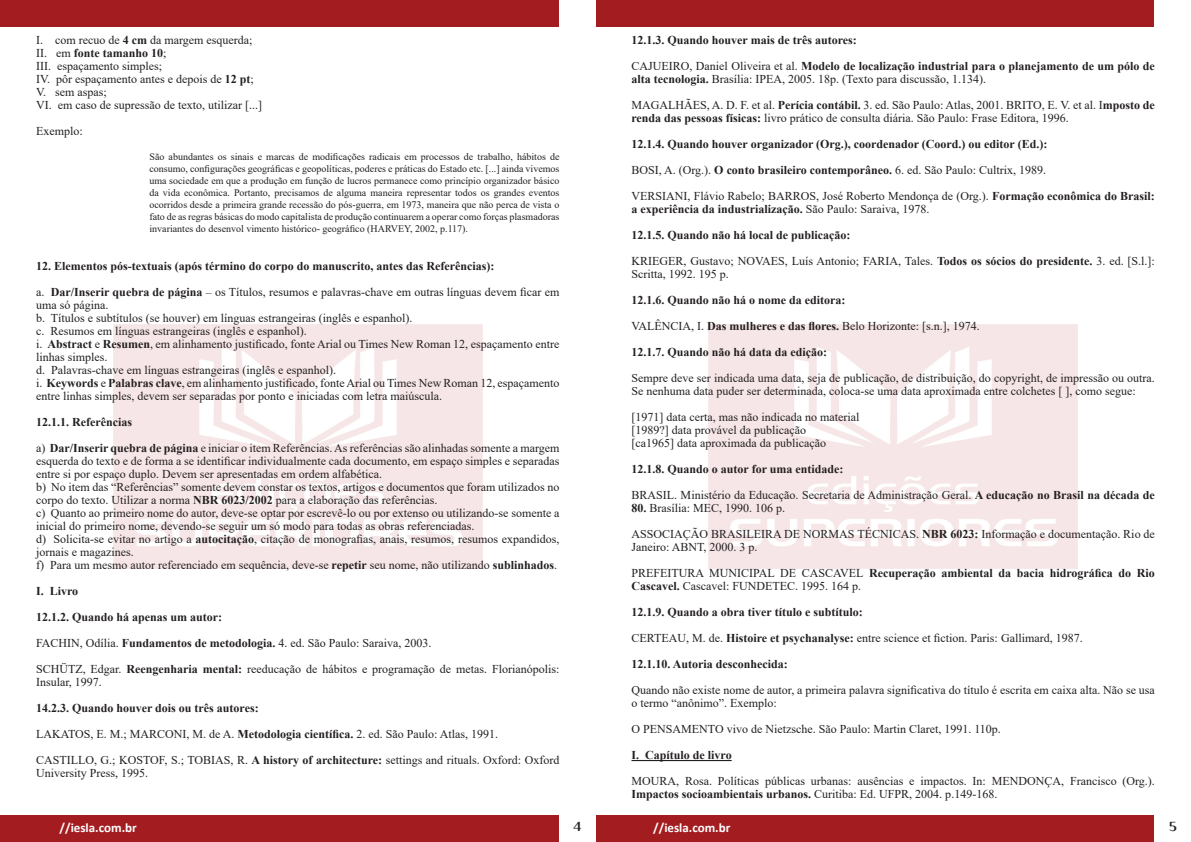
<style>
.page{position:relative;width:1191px;height:842px;background:#fff}
.page>*{position:absolute;margin:0;border:0;box-sizing:border-box;transform-origin:0 0}
.t1{font:700 14px "Philosopher";color:#231f20}
.t2{font:700 13px "Calibri";color:#fff}
.t3{font:12px/13px "Times New Roman";color:#231f20}
.t4{font:700 12px "Times New Roman";color:#231f20}
.t5{font:10px/12px "Times New Roman";color:#231f20;text-align:justify}
.s1{font-weight:700}
.s2{font-weight:400}
</style>
<div class="page">
<img style="left:708px;top:324px;width:370px;height:245px">
<img style="left:113px;top:324px;width:369px;height:245px">
<hr style="left:631px;top:760px;width:100px;height:1px;background:#231f20">
<div style="left:0;top:815px;width:595px;height:27px;background:#a31d20"></div>
<div style="left:595px;top:815px;width:596px;height:27px;background:#a31d20"></div>
<div style="left:0;top:0;width:595px;height:27px;background:#a31d20"></div>
<div style="left:595px;top:0;width:596px;height:27px;background:#a31d20"></div>
<div style="left:559px;top:0;width:36px;height:36px;background:#fff"></div>
<div style="left:1155px;top:0;width:36px;height:36px;background:#fff"></div>
<div style="left:1155px;top:806px;width:36px;height:36px;background:#fff"></div>
<div style="left:559px;top:806px;width:36px;height:36px;background:#fff"></div>
<p class="t3" style="left:36px;top:33px;width:218px">I. com recuo de <span class="s1">4 cm</span> da margem esquerda;</p>
<p class="t4" style="left:36px;top:45px;width:132px"><span class="s2">II. em</span> fonte tamanho 10<span class="s2">;</span></p>
<p class="t3" style="left:36px;top:59px;width:127px">III. espaçamento simples;</p>
<p class="t3" style="left:36px;top:72px;width:219px">IV. pôr espaçamento antes e depois de <span class="s1">12 pt</span>;</p>
<p class="t3" style="left:36px;top:85px;width:72px">V. sem aspas;</p>
<p class="t3" style="left:36px;top:98px;width:227px">VI. em caso de supressão de texto, utilizar [...]</p>
<p class="t3" style="left:36px;top:124px;width:48px">Exemplo:</p>
<p class="t5" style="left:149px;top:151px;width:411px">São abundantes os sinais e marcas de modificações radicais em processos de trabalho, hábitos de consumo, configurações geográficas e geopolíticas, poderes e práticas do Estado etc. [...] ainda vivemos uma sociedade em que a produção em função de lucros permanece como princípio organizador básico da vida econômica. Portanto, precisamos de alguma maneira representar todos os grandes eventos ocorridos desde a primeira grande recessão do pós-guerra, em 1973, maneira que não perca de vista o fato de as regras básicas do modo capitalista de produção continuarem a operar como forças plasmadoras invariantes do desenvol vimento histórico- geográfico (HARVEY, 2002, p.117).</p>
<p class="t4" style="left:36px;top:258px;width:460px">12. Elementos pós-textuais (após término do corpo do manuscrito, antes das Referências):</p>
<p class="t3" style="left:36px;top:285px;width:525px">a. <span class="s1">Dar/Inserir quebra de página</span> – os Títulos, resumos e palavras-chave em outras línguas devem ficar em uma só página.</p>
<p class="t3" style="left:36px;top:311px;width:378px">b. Títulos e subtítulos (se houver) em línguas estrangeiras (inglês e espanhol).</p>
<p class="t3" style="left:36px;top:324px;width:272px">c. Resumos em línguas estrangeiras (inglês e espanhol).</p>
<p class="t3" style="left:36px;top:337px;width:525px">i. <span class="s1">Abstract</span> e <span class="s1">Resumen</span>, em alinhamento justificado, fonte Arial ou Times New Roman 12, espaçamento entre linhas simples.</p>
<p class="t3" style="left:36px;top:363px;width:301px">d. Palavras-chave em línguas estrangeiras (inglês e espanhol).</p>
<p class="t3" style="left:36px;top:376px;width:525px">i. <span class="s1">Keywords</span> e <span class="s1">Palabras clave</span>, em alinhamento justificado, fonte Arial ou Times New Roman 12, espaçamento entre linhas simples, devem ser separadas por ponto e iniciadas com letra maiúscula.</p>
<p class="t4" style="left:36px;top:414px;width:97px">12.1.1. Referências</p>
<p class="t3" style="left:36px;top:441px;width:525px;text-align:justify">a) <span class="s1">Dar/Inserir quebra de página</span> e iniciar o item Referências. As referências são alinhadas somente a margem esquerda do texto e de forma a se identificar individualmente cada documento, em espaço simples e separadas entre si por espaço duplo. Devem ser apresentadas em ordem alfabética.</p>
<p class="t3" style="left:36px;top:480px;width:525px">b) No item das “Referências” somente devem constar os textos, artigos e documentos que foram utilizados no corpo do texto. Utilizar a norma <span class="s1">NBR 6023/2002</span> para a elaboração das referências.</p>
<p class="t3" style="left:36px;top:506px;width:525px">c) Quanto ao primeiro nome do autor, deve-se optar por escrevê-lo ou por extenso ou utilizando-se somente a inicial do primeiro nome, devendo-se seguir um só modo para todas as obras referenciadas.</p>
<p class="t3" style="left:36px;top:532px;width:525px">d) Solicita-se evitar no artigo a <span class="s1">autocitação</span>, citação de monografias, anais, resumos, resumos expandidos, jornais e magazines.</p>
<p class="t3" style="left:36px;top:558px;width:522px">f) Para um mesmo autor referenciado em sequência, deve-se <span class="s1">repetir</span> seu nome, não utilizando <span class="s1">sublinhados</span>.</p>
<p class="t4" style="left:36px;top:583px;width:44px">I. Livro</p>
<p class="t4" style="left:36px;top:609px;width:188px">12.1.2. Quando há apenas um autor:</p>
<p class="t3" style="left:36px;top:636px;width:397px">FACHIN, Odília. <span class="s1">Fundamentos de metodologia.</span> 4. ed. São Paulo: Saraiva, 2003.</p>
<p class="t3" style="left:36px;top:662px;width:525px">SCHÜTZ, Edgar. <span class="s1">Reengenharia mental:</span> reeducação de hábitos e programação de metas. Florianópolis:<br>Insular, 1997.</p>
<p class="t4" style="left:36px;top:700px;width:224px">14.2.3. Quando houver dois ou três autores:</p>
<p class="t3" style="left:36px;top:727px;width:464px">LAKATOS, E. M.; MARCONI, M. de A. <span class="s1">Metodologia científica.</span> 2. ed. São Paulo: Atlas, 1991.</p>
<p class="t3" style="left:36px;top:753px;width:525px">CASTILLO, G.; KOSTOF, S.; TOBIAS, R. <span class="s1">A history of architecture:</span> settings and rituals. Oxford: Oxford<br>University Press, 1995.</p>
<p class="t4" style="left:631px;top:31px;width:227px">12.1.3. Quando houver mais de três autores:</p>
<p class="t3" style="left:631px;top:59px;width:525px">CAJUEIRO, Daniel Oliveira et al. <span class="s1">Modelo de localização industrial para o planejamento de um pólo de alta tecnologia.</span> Brasília: IPEA, 2005. 18p. (Texto para discussão, 1.134).</p>
<p class="t3" style="left:631px;top:98px;width:525px">MAGALHÃES, A. D. F. et al. <span class="s1">Perícia contábil.</span> 3. ed. São Paulo: Atlas, 2001. BRITO, E. V. et al. I<span class="s1">mposto de renda das pessoas físicas:</span> livro prático de consulta diária. São Paulo: Frase Editora, 1996.</p>
<p class="t4" style="left:631px;top:135px;width:417px">12.1.4. Quando houver organizador (Org.), coordenador (Coord.) ou editor (Ed.):</p>
<p class="t3" style="left:631px;top:163px;width:416px">BOSI, A. (Org.). <span class="s1">O conto brasileiro contemporâneo.</span> 6. ed. São Paulo: Cultrix, 1989.</p>
<p class="t3" style="left:631px;top:189px;width:525px">VERSIANI, Flávio Rabelo; BARROS, José Roberto Mendonça de (Org.). <span class="s1">Formação econômica do Brasil: a experiência da industrialização.</span> São Paulo: Saraiva, 1978.</p>
<p class="t4" style="left:631px;top:226px;width:221px">12.1.5. Quando não há local de publicação:</p>
<p class="t3" style="left:631px;top:254px;width:525px">KRIEGER, Gustavo; NOVAES, Luís Antonio; FARIA, Tales. <span class="s1">Todos os sócios do presidente.</span> 3. ed. [S.l.]:<br>Scritta, 1992. 195 p.</p>
<p class="t4" style="left:631px;top:291px;width:216px">12.1.6. Quando não há o nome da editora:</p>
<p class="t3" style="left:631px;top:319px;width:350px">VALÊNCIA, I. <span class="s1">Das mulheres e das flores.</span> Belo Horizonte: [s.n.], 1974.</p>
<p class="t4" style="left:631px;top:343px;width:197px">12.1.7. Quando não há data da edição:</p>
<p class="t3" style="left:631px;top:371px;width:525px">Sempre deve ser indicada uma data, seja de publicação, de distribuição, do copyright, de impressão ou outra.<br>Se nenhuma data puder ser determinada, coloca-se uma data aproximada entre colchetes [ ], como segue:</p>
<p class="t3" style="left:631px;top:410px;width:229px">[1971] data certa, mas não indicada no material</p>
<p class="t3" style="left:631px;top:423px;width:176px">[1989?] data provável da publicação</p>
<p class="t3" style="left:631px;top:436px;width:196px">[ca1965] data aproximada da publicação</p>
<p class="t4" style="left:631px;top:460px;width:213px">12.1.8. Quando o autor for uma entidade:</p>
<p class="t3" style="left:631px;top:488px;width:525px">BRASIL. Ministério da Educação. Secretaria de Administração Geral. <span class="s1">A educação no Brasil na década de</span></p>
<p class="t3" style="left:631px;top:501px;width:155px"><span class="s1">80.</span> Brasília: MEC, 1990. 106 p.</p>
<p class="t3" style="left:631px;top:527px;width:525px">ASSOCIAÇÃO BRASILEIRA DE NORMAS TÉCNICAS. <span class="s1">NBR 6023:</span> Informação e documentação. Rio de<br>Janeiro: ABNT, 2000. 3 p.</p>
<p class="t3" style="left:631px;top:566px;width:525px">PREFEITURA MUNICIPAL DE CASCAVEL <span class="s1">Recuperação ambiental da bacia hidrográfica do Rio<br>Cascavel.</span> Cascavel: FUNDETEC. 1995. 164 p.</p>
<p class="t4" style="left:631px;top:603px;width:233px">12.1.9. Quando a obra tiver título e subtítulo:</p>
<p class="t3" style="left:631px;top:631px;width:453px">CERTEAU, M. de. <span class="s1">Histoire et psychanalyse:</span> entre science et fiction. Paris: Gallimard, 1987.</p>
<p class="t4" style="left:631px;top:655px;width:158px">12.1.10. Autoria desconhecida:</p>
<p class="t3" style="left:631px;top:683px;width:525px">Quando não existe nome de autor, a primeira palavra significativa do título é escrita em caixa alta. Não se usa o termo “anônimo”. Exemplo:</p>
<p class="t3" style="left:631px;top:722px;width:371px">O PENSAMENTO vivo de Nietzsche. São Paulo: Martin Claret, 1991. 110p.</p>
<p class="t4" style="left:631px;top:746px;width:102px">I. Capítulo de livro</p>
<p class="t3" style="left:631px;top:774px;width:525px">MOURA, Rosa. Políticas públicas urbanas: ausências e impactos. In: MENDONÇA, Francisco (Org.).<br><span class="s1">Impactos socioambientais urbanos.</span> Curitiba: Ed. UFPR, 2004. p.149-168.</p>
<p class="t2" style="left:60px;top:819px;width:79px">//iesla.com.br</p>
<p class="t1" style="left:573px;top:819px;width:10px">4</p>
<p class="t2" style="left:653px;top:818px;width:79px">//iesla.com.br</p>
<p class="t1" style="left:1169px;top:819px;width:9px">5</p>
</div>
